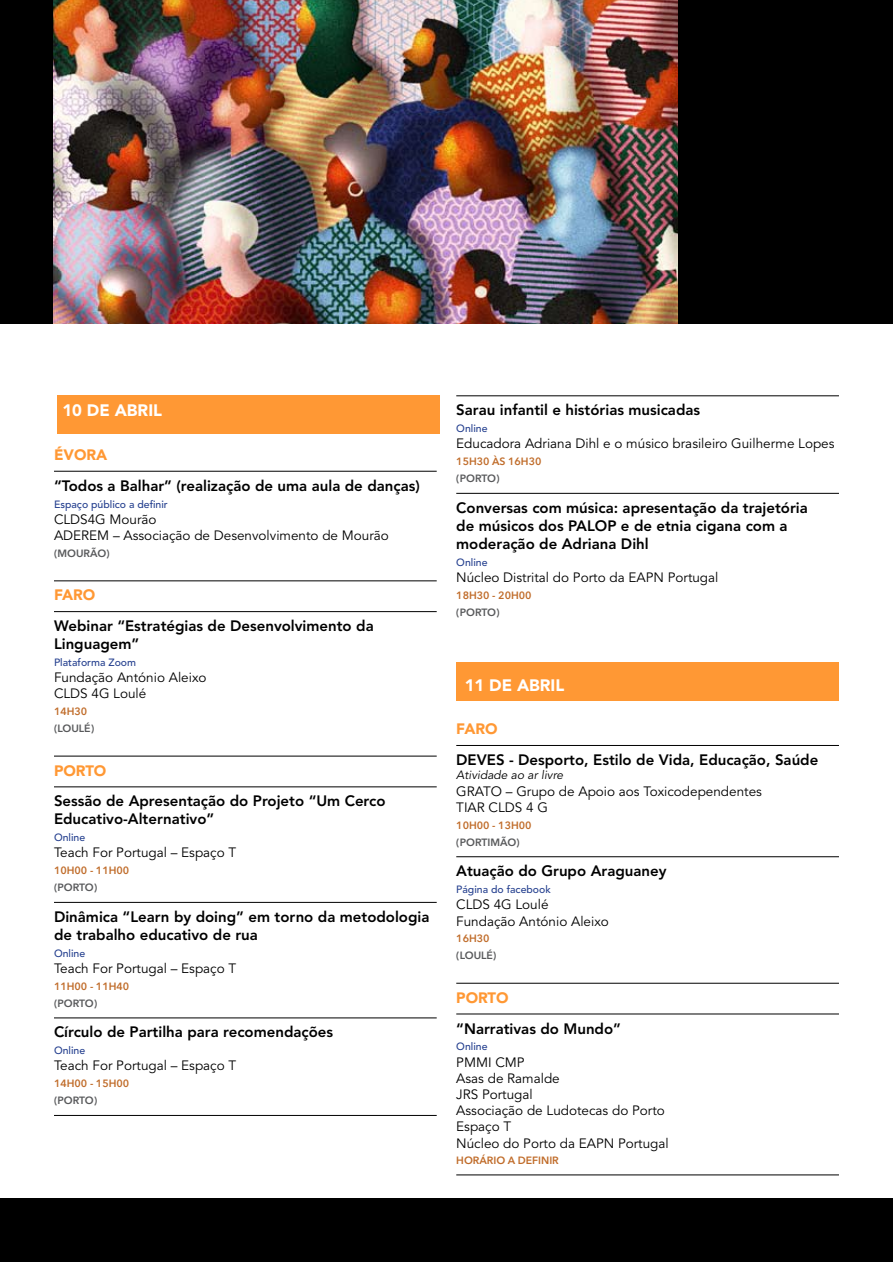
<style>
.page{position:relative;width:893px;height:1263px;background:#fff}
.page>*{position:absolute;margin:0;border:0;box-sizing:border-box;transform-origin:0 0}
.t1{font:900 16.5px "Avenir LT Std";color:#fff}
.t2{font:800 15px/18px "Avenir LT Std";color:#000}
.t3{font:900 15px "Avenir LT Std";color:#ff9834}
.t4{font:13.5px/16.2px "Avenir LT Std";color:#000}
.t5{font:italic 12px "Avenir LT Std";color:#000}
.t6{font:600 10.5px "Avenir Next LT Pro";color:#c06c2a}
.t7{font:500 10.5px "Avenir LT Std";color:#25408f}
.t8{font:600 10.5px "Avenir Next LT Pro";color:#58595b}
</style>
<div class="page">
<div style="left:0;top:1199px;width:892px;height:63px;background:#000"></div>
<div style="left:0;top:0;width:892px;height:324px;background:#000"></div>
<img style="left:53px;top:0;width:624px;height:324px">
<div style="left:57px;top:395px;width:383px;height:38px;background:#ff9834"></div>
<div style="left:456px;top:663px;width:383px;height:38px;background:#ff9834"></div>
<hr style="left:54px;top:471px;width:383px;height:1px;background:#000">
<hr style="left:54px;top:580px;width:383px;height:1px;background:#000">
<hr style="left:54px;top:611px;width:383px;height:1px;background:#000">
<hr style="left:54px;top:756px;width:383px;height:1px;background:#000">
<hr style="left:54px;top:786px;width:383px;height:1px;background:#000">
<hr style="left:54px;top:902px;width:383px;height:1px;background:#000">
<hr style="left:54px;top:1017px;width:383px;height:1px;background:#000">
<hr style="left:54px;top:1115px;width:383px;height:1px;background:#000">
<hr style="left:456px;top:395px;width:383px;height:1px;background:#000">
<hr style="left:456px;top:493px;width:383px;height:1px;background:#000">
<hr style="left:456px;top:745px;width:383px;height:1px;background:#000">
<hr style="left:456px;top:856px;width:383px;height:1px;background:#000">
<hr style="left:456px;top:983px;width:383px;height:1px;background:#000">
<hr style="left:456px;top:1013px;width:383px;height:1px;background:#000">
<hr style="left:456px;top:1174px;width:383px;height:1px;background:#000">
<p class="t1" style="left:63px;top:401px;width:101px">10 DE ABRIL</p>
<p class="t3" style="left:54px;top:446px;width:55px">ÉVORA</p>
<p class="t2" style="left:54px;top:477px;width:367px">“Todos a Balhar” (realização de uma aula de danças)</p>
<p class="t7" style="left:54px;top:498px;width:115px">Espaço público a definir</p>
<p class="t4" style="left:54px;top:511px;width:336px">CLDS4G Mourão<br>ADEREM – Associação de Desenvolvimento de Mourão</p>
<p class="t8" style="left:54px;top:547px;width:57px">(MOURÃO)</p>
<p class="t3" style="left:54px;top:586px;width:43px">FARO</p>
<p class="t2" style="left:54px;top:617px;width:321px">Webinar “Estratégias de Desenvolvimento da<br>Linguagem”</p>
<p class="t7" style="left:54px;top:656px;width:84px">Plataforma Zoom</p>
<p class="t4" style="left:54px;top:670px;width:154px">Fundação António Aleixo<br>CLDS 4G Loulé</p>
<p class="t6" style="left:54px;top:705px;width:35px">14H30</p>
<p class="t8" style="left:54px;top:722px;width:42px">(LOULÉ)</p>
<p class="t3" style="left:54px;top:761px;width:54px">PORTO</p>
<p class="t2" style="left:54px;top:792px;width:333px">Sessão de Apresentação do Projeto “Um Cerco<br>Educativo-Alternativo”</p>
<p class="t7" style="left:54px;top:831px;width:33px">Online</p>
<p class="t4" style="left:54px;top:845px;width:184px">Teach For Portugal – Espaço T</p>
<p class="t6" style="left:54px;top:864px;width:77px">10H00 - 11H00</p>
<p class="t8" style="left:54px;top:881px;width:45px">(PORTO)</p>
<p class="t2" style="left:54px;top:908px;width:377px">Dinâmica “Learn by doing” em torno da metodologia de trabalho educativo de rua</p>
<p class="t7" style="left:54px;top:947px;width:33px">Online</p>
<p class="t4" style="left:54px;top:960px;width:184px">Teach For Portugal – Espaço T</p>
<p class="t6" style="left:54px;top:980px;width:77px">11H00 - 11H40</p>
<p class="t8" style="left:54px;top:996px;width:45px">(PORTO)</p>
<p class="t2" style="left:54px;top:1023px;width:281px">Círculo de Partilha para recomendações</p>
<p class="t7" style="left:54px;top:1044px;width:33px">Online</p>
<p class="t4" style="left:54px;top:1058px;width:184px">Teach For Portugal – Espaço T</p>
<p class="t6" style="left:54px;top:1077px;width:77px">14H00 - 15H00</p>
<p class="t8" style="left:54px;top:1094px;width:45px">(PORTO)</p>
<p class="t2" style="left:456px;top:401px;width:245px">Sarau infantil e histórias musicadas</p>
<p class="t7" style="left:456px;top:422px;width:33px">Online</p>
<p class="t4" style="left:456px;top:436px;width:380px">Educadora Adriana Dihl e o músico brasileiro Guilherme Lopes</p>
<p class="t6" style="left:456px;top:455px;width:87px">15H30 ÀS 16H30</p>
<p class="t8" style="left:456px;top:472px;width:45px">(PORTO)</p>
<p class="t2" style="left:456px;top:499px;width:353px">Conversas com música: apresentação da trajetória de músicos dos PALOP e de etnia cigana com a moderação de Adriana Dihl</p>
<p class="t7" style="left:456px;top:556px;width:33px">Online</p>
<p class="t4" style="left:456px;top:569px;width:264px">Núcleo Distrital do Porto da EAPN Portugal</p>
<p class="t6" style="left:456px;top:589px;width:77px">18H30 - 20H00</p>
<p class="t8" style="left:456px;top:605px;width:45px">(PORTO)</p>
<p class="t1" style="left:465px;top:675px;width:101px">11 DE ABRIL</p>
<p class="t3" style="left:456px;top:720px;width:43px">FARO</p>
<p class="t2" style="left:456px;top:751px;width:11px">DEVES</p>
<p class="t2" style="left:509px;top:751px;width:311px">- Desporto, Estilo de Vida, Educação, Saúde</p>
<p class="t5" style="left:456px;top:768px;width:108px">Atividade ao ar livre</p>
<p class="t4" style="left:456px;top:783px;width:307px">GRATO – Grupo de Apoio aos Toxicodependentes<br>TIAR CLDS 4 G</p>
<p class="t6" style="left:456px;top:818px;width:77px">10H00 - 13H00</p>
<p class="t8" style="left:456px;top:835px;width:65px">(PORTIMÃO)</p>
<p class="t2" style="left:456px;top:862px;width:212px">Atuação do Grupo Araguaney</p>
<p class="t7" style="left:456px;top:883px;width:96px">Página do facebook</p>
<p class="t4" style="left:456px;top:897px;width:154px">CLDS 4G Loulé<br>Fundação António Aleixo</p>
<p class="t6" style="left:456px;top:932px;width:35px">16H30</p>
<p class="t8" style="left:456px;top:949px;width:42px">(LOULÉ)</p>
<p class="t3" style="left:456px;top:988px;width:54px">PORTO</p>
<p class="t2" style="left:456px;top:1019px;width:166px">“Narrativas do Mundo”</p>
<p class="t7" style="left:456px;top:1041px;width:33px">Online</p>
<p class="t4" style="left:456px;top:1054px;width:214px">PMMI CMP<br>Asas de Ramalde<br>JRS Portugal<br>Associação de Ludotecas do Porto<br>Espaço T<br>Núcleo do Porto da EAPN Portugal</p>
<p class="t6" style="left:456px;top:1154px;width:104px">HORÁRIO A DEFINIR</p>
</div>
